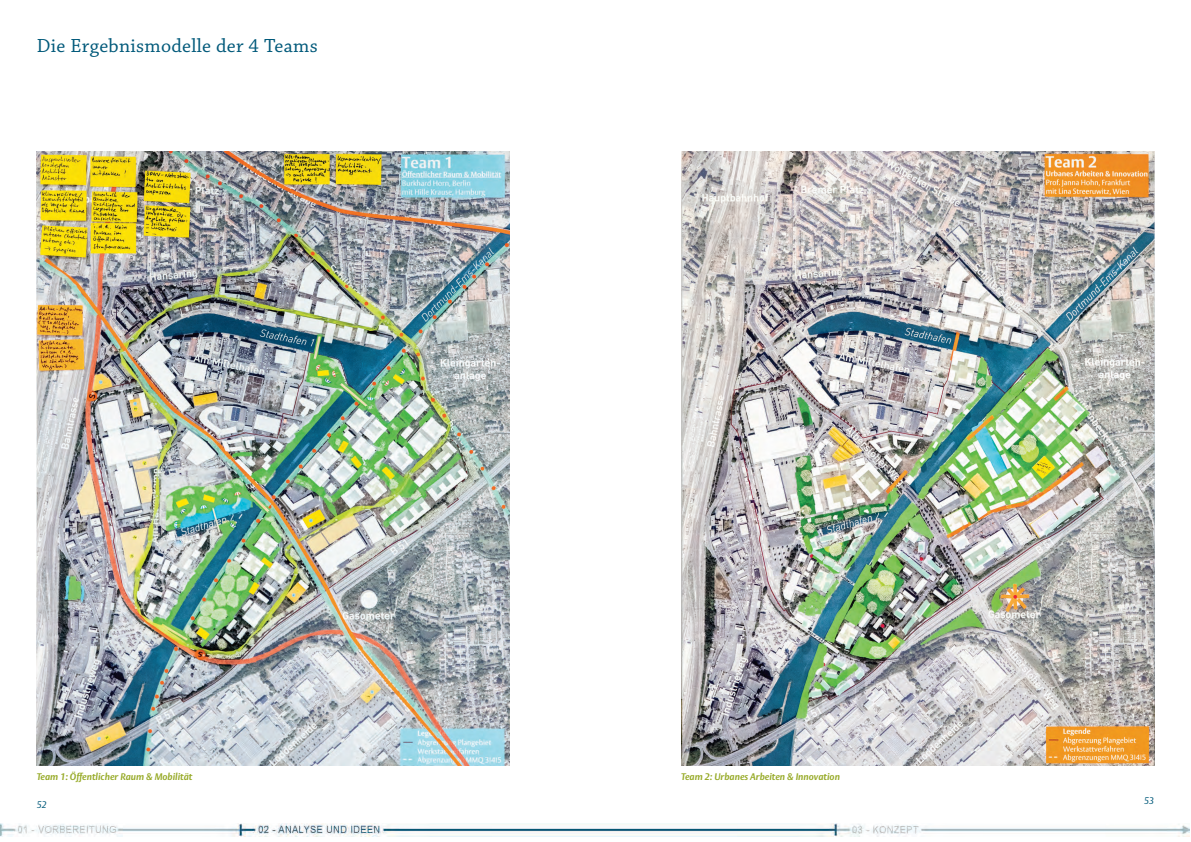
<style>
.page{position:relative;width:1191px;height:842px;background:#fff}
.page>*{position:absolute;margin:0;border:0;box-sizing:border-box;transform-origin:0 0}
.t1{font:20px "Chaparral Pro";letter-spacing:.015em;color:#00597a}
.t2{font:italic 700 9.5px "Vesta Pro";color:#97aa28}
.t3{font:italic 9.5px "Vesta Pro";color:#00597a}
</style>
<div class="page">
<img style="left:1px;top:823px;width:1188px;height:14px">
<img style="left:37px;top:152px;width:473px;height:613px">
<img style="left:681px;top:152px;width:473px;height:613px">
<h2 class="t1" style="left:37px;top:38px;width:282px">Die Ergebnismodelle der 4 Teams</h2>
<p class="t2" style="left:37px;top:773px;width:157px">Team 1: Öffentlicher Raum &amp; Mobilität</p>
<p class="t2" style="left:681px;top:773px;width:160px">Team 2: Urbanes Arbeiten &amp; Innovation</p>
<p class="t3" style="left:37px;top:800px;width:11px">52</p>
<p class="t3" style="left:1144px;top:797px;width:11px">53</p>
</div>
